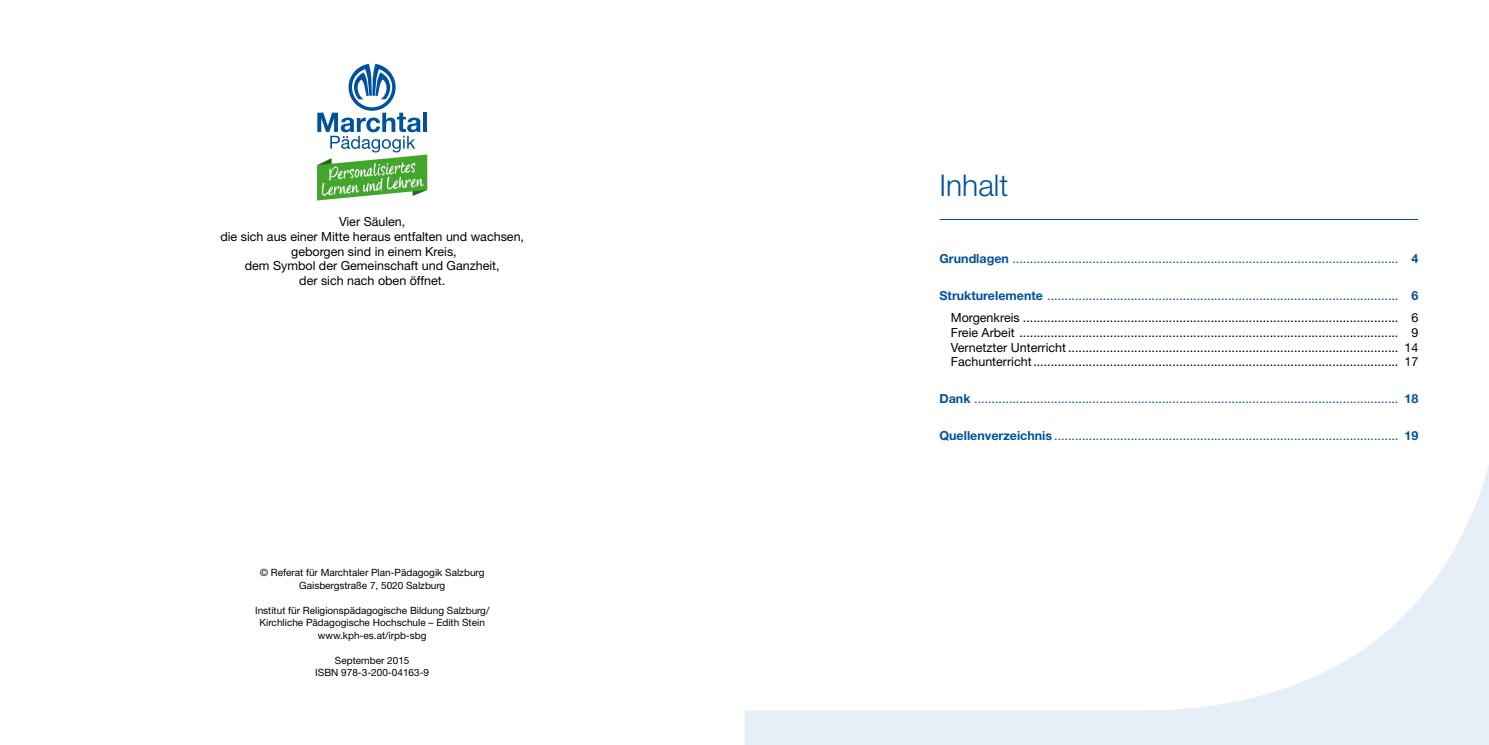
<style>
.page{position:relative;width:1489px;height:745px;background:#fff}
.page>*{position:absolute;margin:0;border:0;box-sizing:border-box;transform-origin:0 0}
.t1{font:300 30px "Helvetica Neue";color:#00519e}
.t2{font:12.5px/14.8px "Helvetica Neue";color:#000;text-align:center}
.t3{font:12.5px "Helvetica Neue";color:#00519e}
.t4{font:10px/12.5px "Helvetica Neue";color:#000;text-align:center}
.s1{font-weight:700}
.s2{font-weight:700;color:#00519e}
.s3{color:#00519e}
</style>
<div class="page">
<svg style="left:317px;top:64px;width:110px;height:136px"></svg>
<hr style="left:939px;top:219px;width:478px;height:1px;background:#00519e">
<svg style="left:744px;top:469px;width:744px;height:275px"></svg>
<p class="t2" style="left:220px;top:214px;width:305px">Vier Säulen,<br>die sich aus einer Mitte heraus entfalten und wachsen, geborgen sind in einem Kreis,<br>dem Symbol der Gemeinschaft und Ganzheit,<br>der sich nach oben öffnet.</p>
<p class="t4" style="left:260px;top:566px;width:226px">© Referat für Marchtaler Plan-Pädagogik Salzburg<br>Gaisbergstraße 7, 5020 Salzburg</p>
<p class="t4" style="left:255px;top:603px;width:236px">Institut für Religionspädagogische Bildung Salzburg/<br>Kirchliche Pädagogische Hochschule – Edith Stein www.kph-es.at/irpb-sbg</p>
<p class="t4" style="left:315px;top:653px;width:115px">September 2015<br>ISBN 978-3-200-04163-9</p>
<h1 class="t1" style="left:939px;top:167px;width:70px">Inhalt</h1>
<p class="t3" style="left:939px;top:251px;width:480px"><span class="s1">Grundlagen</span> ............................................................................................................... <span class="s1">4</span></p>
<p class="t2" style="left:939px;top:284px;width:480px;line-height:22.1px;text-align:right"><span class="s2">Strukturelemente</span> <span class="s3">.....................................................................................................</span> <span class="s2">6<br></span>Morgenkreis ............................................................................................................ 6</p>
<p class="t2" style="left:950px;top:324px;width:469px;text-align:justify">Freie Arbeit ............................................................................................................. 9<br>Vernetzter Unterricht ............................................................................................... 14<br>Fachunterricht......................................................................................................... 17</p>
<p class="t3" style="left:939px;top:391px;width:480px"><span class="s1">Dank</span> .......................................................................................................................... <span class="s1">18</span></p>
<p class="t3" style="left:939px;top:428px;width:480px"><span class="s1">Quellenverzeichnis</span> ................................................................................................... <span class="s1">19</span></p>
</div>
